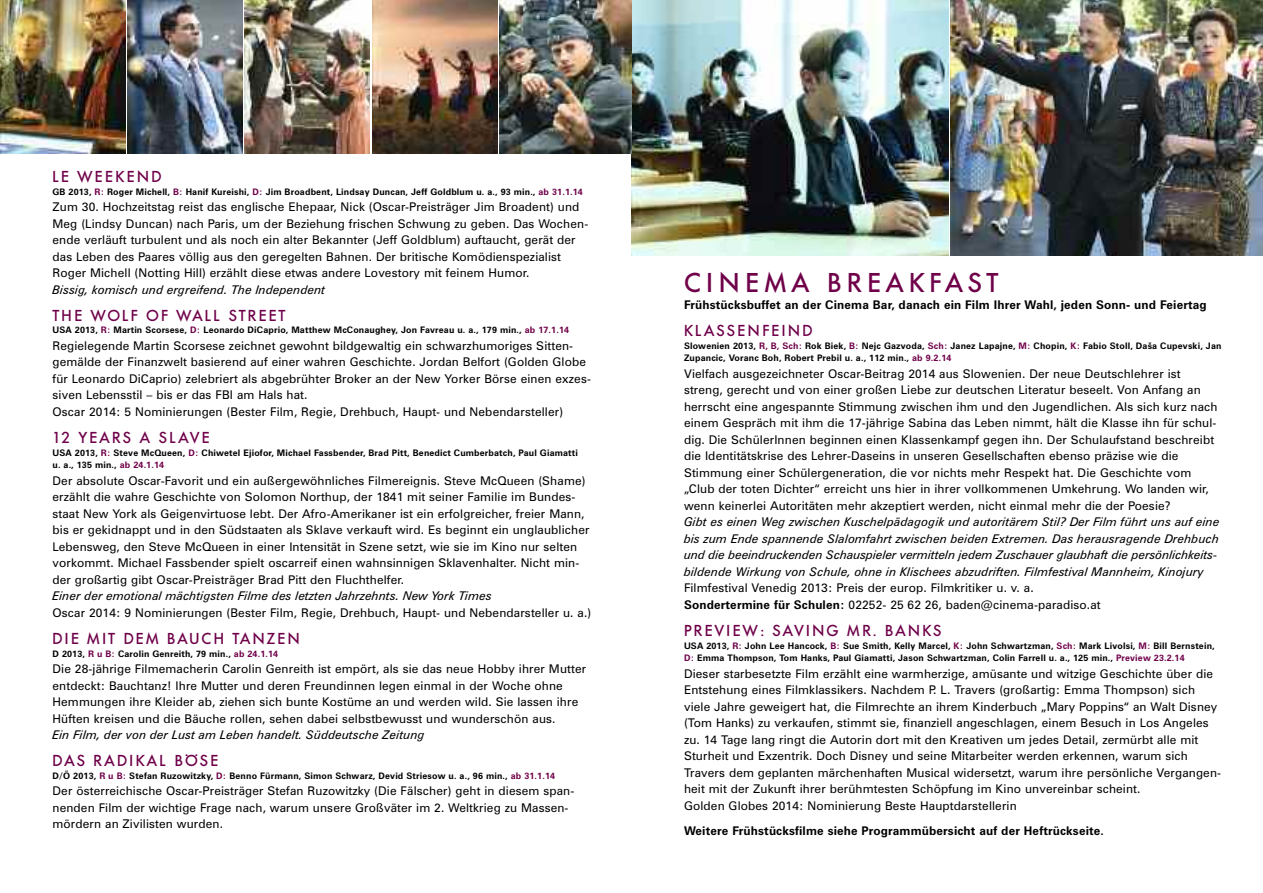
<style>
.page{position:relative;width:1263px;height:893px;background:#fff}
.page>*{position:absolute;margin:0;border:0;box-sizing:border-box;transform-origin:0 0}
.t1{font:500 27px "Futura BQ";letter-spacing:.17em;color:#6f0049}
.t2{font:500 15.75px "Futura BQ";letter-spacing:.115em;color:#6f0049}
.t3{font:500 15.75px "Futura BQ";letter-spacing:.135em;color:#6f0049}
.t4{font:500 15.75px "Futura BQ";letter-spacing:.155em;color:#6f0049}
.t5{font:12px/16.5px "Zurich BT";letter-spacing:.01em;color:#000}
.t6{font:italic 12px/16.5px "Zurich BT";color:#000}
.t7{font:700 12px "Zurich BT";letter-spacing:.01em;color:#000}
.t8{font:700 9px/12.8px "Zurich BT";letter-spacing:.015em;color:#000}
.s1{color:#6f0049}
.s2{font-weight:700}
</style>
<div class="page">
<img style="left:631px;top:0;width:317px;height:256px">
<img style="left:950px;top:0;width:313px;height:256px">
<img style="left:0;top:0;width:125px;height:153px">
<img style="left:128px;top:0;width:114px;height:153px">
<img style="left:244px;top:0;width:126px;height:153px">
<img style="left:372px;top:0;width:125px;height:153px">
<img style="left:500px;top:0;width:131px;height:153px">
<h2 class="t4" style="left:53px;top:167px;width:111px">LE WEEKEND</h2>
<p class="t8" style="left:53px;top:186px;width:532px">GB 2013, <span class="s1">R:</span> Roger Michell, <span class="s1">B:</span> Hanif Kureishi, <span class="s1">D:</span> Jim Broadbent, Lindsay Duncan, Jeff Goldblum u. a., 93 min., <span class="s1">ab 31.1.14</span></p>
<p class="t5" style="left:53px;top:200px;width:537px">Zum 30. Hochzeitstag reist das englische Ehepaar, Nick (Oscar-Preisträger Jim Broadent) und Meg (Lindsy Duncan) nach Paris, um der Beziehung frischen Schwung zu geben. Das Wochen&shy;ende verläuft turbulent und als noch ein alter Bekannter (Jeff Goldblum) auftaucht, gerät der das Leben des Paares völlig aus den geregelten Bahnen. Der britische Komödienspezialist Roger Michell (Notting Hill) erzählt diese etwas andere Lovestory mit feinem Humor.</p>
<p class="t6" style="left:53px;top:282px;width:274px">Bissig, komisch und ergreifend. The Independent</p>
<h2 class="t2" style="left:53px;top:306px;width:235px">THE WOLF OF WALL STREET</h2>
<p class="t8" style="left:53px;top:324px;width:518px">USA 2013, <span class="s1">R:</span> Martin Scorsese, <span class="s1">D:</span> Leonardo DiCaprio, Matthew McConaughey, Jon Favreau u. a., 179 min., <span class="s1">ab 17.1.14</span></p>
<p class="t5" style="left:53px;top:338px;width:540px">Regielegende Martin Scorsese zeichnet gewohnt bildgewaltig ein schwarzhumoriges Sitten&shy;gemälde der Finanzwelt basierend auf einer wahren Geschichte. Jordan Belfort (Golden Globe für Leonardo DiCaprio) zelebriert als abgebrühter Broker an der New Yorker Börse einen exzes&shy;siven Lebensstil – bis er das FBI am Hals hat.<br>Oscar 2014: 5 Nominierungen (Bester Film, Regie, Drehbuch, Haupt- und Nebendarsteller)</p>
<h2 class="t2" style="left:53px;top:428px;width:159px">12 YEARS A SLAVE</h2>
<p class="t8" style="left:53px;top:447px;width:527px">USA 2013, <span class="s1">R:</span> Steve McQueen, <span class="s1">D:</span> Chiwetel Ejiofor, Michael Fassbender, Brad Pitt, Benedict Cumberbatch, Paul Giamatti u. a., 135 min., <span class="s1">ab 24.1.14</span></p>
<p class="t5" style="left:52px;top:473px;width:538px">Der absolute Oscar-Favorit und ein außergewöhnliches Filmereignis. Steve McQueen (Shame) erzählt die wahre Geschichte von Solomon Northup, der 1841 mit seiner Familie im Bundes&shy;staat New York als Geigenvirtuose lebt. Der Afro-Amerikaner ist ein erfolgreicher, freier Mann, bis er gekidnappt und in den Südstaaten als Sklave verkauft wird. Es beginnt ein unglaublicher Lebensweg, den Steve McQueen in einer Intensität in Szene setzt, wie sie im Kino nur selten vorkommt. Michael Fassbender spielt oscarreif einen wahnsinnigen Sklavenhalter. Nicht min&shy;der großartig gibt Oscar-Preisträger Brad Pitt den Fluchthelfer.</p>
<p class="t6" style="left:52px;top:589px;width:441px">Einer der emotional mächtigsten Filme des letzten Jahrzehnts. New York Times</p>
<p class="t5" style="left:52px;top:605px;width:540px">Oscar 2014: 9 Nominierungen (Bester Film, Regie, Drehbuch, Haupt- und Nebendarsteller u. a.)</p>
<h2 class="t2" style="left:53px;top:629px;width:249px">DIE MIT DEM BAUCH TANZEN</h2>
<p class="t8" style="left:53px;top:648px;width:227px">D 2013, <span class="s1">R u B:</span> Carolin Genreith, 79 min., <span class="s1">ab 24.1.14</span></p>
<p class="t5" style="left:52px;top:662px;width:535px">Die 28-jährige Filmemacherin Carolin Genreith ist empört, als sie das neue Hobby ihrer Mutter entdeckt: Bauchtanz! Ihre Mutter und deren Freundinnen legen einmal in der Woche ohne Hemmungen ihre Kleider ab, ziehen sich bunte Kostüme an und werden wild. Sie lassen ihre Hüften kreisen und die Bäuche rollen, sehen dabei selbstbewusst und wunderschön aus.</p>
<p class="t6" style="left:52px;top:728px;width:374px">Ein Film, der von der Lust am Leben handelt. Süddeutsche Zeitung</p>
<h2 class="t2" style="left:53px;top:752px;width:167px">DAS RADIKAL BÖSE</h2>
<p class="t8" style="left:53px;top:770px;width:504px">D/Ö 2013, <span class="s1">R u B:</span> Stefan Ruzowitzky, <span class="s1">D:</span> Benno Fürmann, Simon Schwarz, Devid Striesow u. a., 96 min., <span class="s1">ab 31.1.14</span></p>
<p class="t5" style="left:52px;top:784px;width:523px">Der österreichische Oscar-Preisträger Stefan Ruzowitzky (Die Fälscher) geht in diesem span&shy;nenden Film der wichtige Frage nach, warum unsere Großväter im 2. Weltkrieg zu Massen&shy;mördern an Zivilisten wurden.</p>
<h1 class="t1" style="left:684px;top:268px;width:316px">CINEMA BREAKFAST</h1>
<p class="t7" style="left:684px;top:300px;width:524px">Frühstücksbuffet an der Cinema Bar, danach ein Film Ihrer Wahl, jeden Sonn- und Feiertag</p>
<h2 class="t3" style="left:684px;top:322px;width:131px">KLASSENFEIND</h2>
<p class="t8" style="left:684px;top:340px;width:539px">Slowenien 2013, <span class="s1">R, B, Sch:</span> Rok Biek, <span class="s1">B:</span> Nejc Gazvoda, <span class="s1">Sch:</span> Janez Lapajne, <span class="s1">M:</span> Chopin, <span class="s1">K:</span> Fabio Stoll, Daša Cupevski, Jan<br>Zupancic, Voranc Boh, Robert Prebil u. a., 112 min., <span class="s1">ab 9.2.14</span></p>
<p class="t5" style="left:684px;top:366px;width:535px">Vielfach ausgezeichneter Oscar-Beitrag 2014 aus Slowenien. Der neue Deutschlehrer ist streng, gerecht und von einer großen Liebe zur deutschen Literatur beseelt. Von Anfang an herrscht eine angespannte Stimmung zwischen ihm und den Jugendlichen. Als sich kurz nach einem Gespräch mit ihm die 17-jährige Sabina das Leben nimmt, hält die Klasse ihn für schul&shy;dig. Die SchülerInnen beginnen einen Klassenkampf gegen ihn. Der Schulaufstand beschreibt die Identitätskrise des Lehrer-Daseins in unseren Gesellschaften ebenso präzise wie die Stimmung einer Schülergeneration, die vor nichts mehr Respekt hat. Die Geschichte vom „Club der toten Dichter“ erreicht uns hier in ihrer vollkommenen Umkehrung. Wo landen wir, wenn keinerlei Autoritäten mehr akzeptiert werden, nicht einmal mehr die der Poesie?</p>
<p class="t6" style="left:684px;top:515px;width:537px">Gibt es einen Weg zwischen Kuschelpädagogik und autoritärem Stil? Der Film führt uns auf eine bis zum Ende spannende Slalomfahrt zwischen beiden Extremen. Das herausragende Drehbuch und die beeindruckenden Schauspieler vermitteln jedem Zuschauer glaubhaft die persönlichkeits&shy;bildende Wirkung von Schule, ohne in Klischees abzudriften. Filmfestival Mannheim, Kinojury</p>
<p class="t5" style="left:684px;top:581px;width:418px">Filmfestival Venedig 2013: Preis der europ. Filmkritiker u. v. a.<br><span class="s2">Sondertermine für Schulen:</span> 02252- 25 62 26, baden@cinema-paradiso.at</p>
<h2 class="t2" style="left:684px;top:622px;width:259px">PREVIEW: SAVING MR. BANKS</h2>
<p class="t8" style="left:684px;top:640px;width:532px">USA 2013, <span class="s1">R:</span> John Lee Hancock, <span class="s1">B:</span> Sue Smith, Kelly Marcel, <span class="s1">K:</span> John Schwartzman, <span class="s1">Sch:</span> Mark Livolsi, <span class="s1">M:</span> Bill Bernstein,<br><span class="s1">D:</span> Emma Thompson, Tom Hanks, Paul Giamatti, Jason Schwartzman, Colin Farrell u. a., 125 min., <span class="s1">Preview 23.2.14</span></p>
<p class="t5" style="left:684px;top:666px;width:539px">Dieser starbesetzte Film erzählt eine warmherzige, amüsante und witzige Geschichte über die Entstehung eines Filmklassikers. Nachdem P. L. Travers (großartig: Emma Thompson) sich viele Jahre geweigert hat, die Filmrechte an ihrem Kinderbuch „Mary Poppins“ an Walt Disney (Tom Hanks) zu verkaufen, stimmt sie, finanziell angeschlagen, einem Besuch in Los Angeles zu. 14 Tage lang ringt die Autorin dort mit den Kreativen um jedes Detail, zermürbt alle mit Sturheit und Exzentrik. Doch Disney und seine Mitarbeiter werden erkennen, warum sich Travers dem geplanten märchenhaften Musical widersetzt, warum ihre persönliche Vergangen&shy;heit mit der Zukunft ihrer berühmtesten Schöpfung im Kino unvereinbar scheint.<br>Golden Globes 2014: Nominierung Beste Hauptdarstellerin</p>
<p class="t7" style="left:684px;top:827px;width:421px">Weitere Frühstücksfilme siehe Programmübersicht auf der Heftrückseite.</p>
</div>
